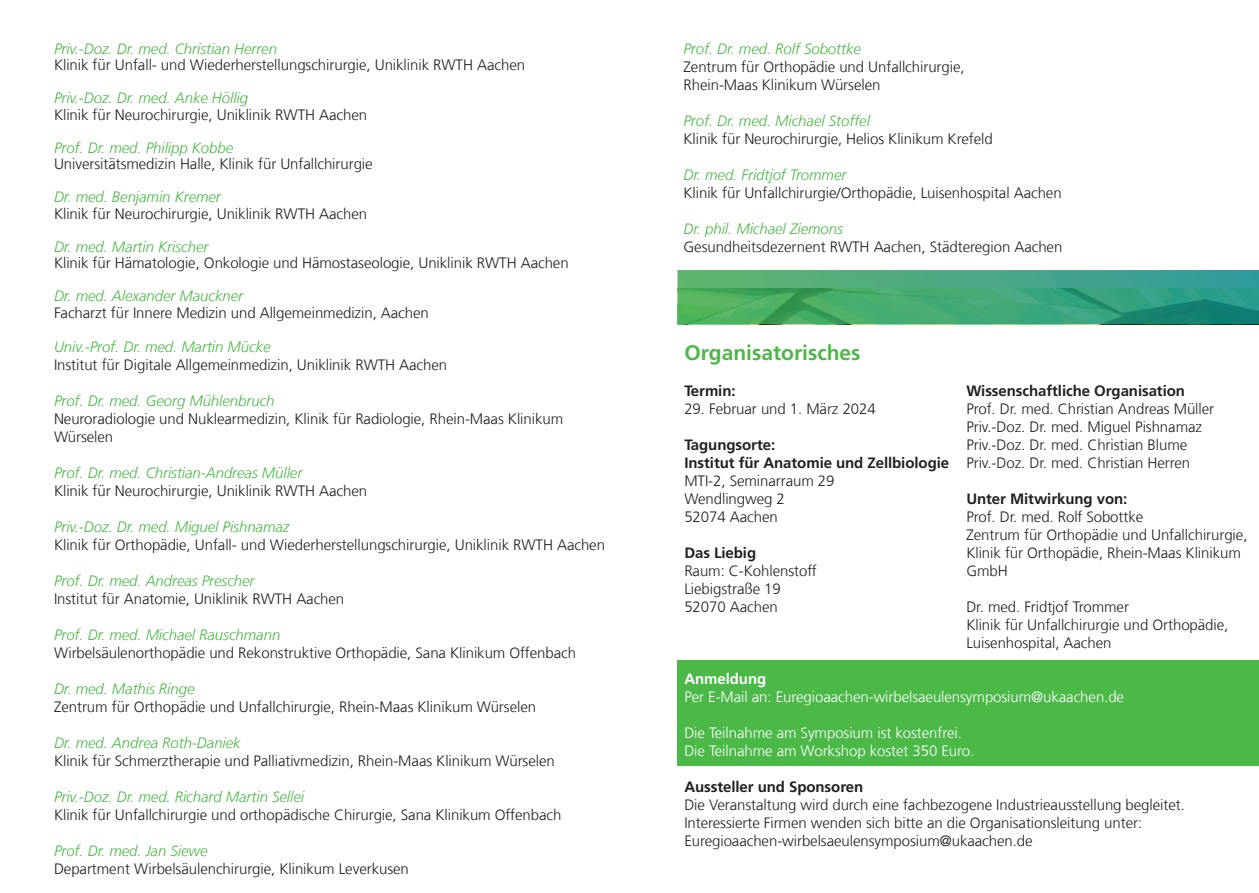
<style>
.page{position:relative;width:1259px;height:893px;background:#fff}
.page>*{position:absolute;margin:0;border:0;box-sizing:border-box;transform-origin:0 0}
.t1{font:700 21px "Frutiger LT Com";color:#4cb848}
.t2{font:300 15px/18px "Frutiger LT Com";letter-spacing:-.005em;color:#231f20}
.t3{font:italic 300 15px "Frutiger LT Com";letter-spacing:-.005em;color:#4cb848}
.t4{font:300 15px/18px "Frutiger LT Com";letter-spacing:-.005em;color:#fff}
.t5{font:700 15px/18px "Frutiger LT Com";letter-spacing:-.005em;color:#231f20}
.t6{font:700 15px "Frutiger LT Com";letter-spacing:-.005em;color:#fff}
</style>
<div class="page">
<div style="left:678px;top:661px;width:581px;height:105px;background:#4cb848"></div>
<img style="left:678px;top:270px;width:581px;height:54px">
<p class="t3" style="left:54px;top:40px;width:224px">Priv.-Doz. Dr. med. Christian Herren</p>
<p class="t2" style="left:54px;top:56px;width:472px">Klinik für Unfall- und Wiederherstellungschirurgie, Uniklinik RWTH Aachen</p>
<p class="t3" style="left:54px;top:89px;width:196px">Priv.-Doz. Dr. med. Anke Höllig</p>
<p class="t2" style="left:54px;top:106px;width:315px">Klinik für Neurochirurgie, Uniklinik RWTH Aachen</p>
<p class="t3" style="left:54px;top:139px;width:181px">Prof. Dr. med. Philipp Kobbe</p>
<p class="t2" style="left:54px;top:155px;width:320px">Universitätsmedizin Halle, Klinik für Unfallchirurgie</p>
<p class="t3" style="left:54px;top:188px;width:168px">Dr. med. Benjamin Kremer</p>
<p class="t2" style="left:54px;top:205px;width:315px">Klinik für Neurochirurgie, Uniklinik RWTH Aachen</p>
<p class="t3" style="left:54px;top:238px;width:156px">Dr. med. Martin Krischer</p>
<p class="t2" style="left:54px;top:254px;width:516px">Klinik für Hämatologie, Onkologie und Hämostaseologie, Uniklinik RWTH Aachen</p>
<p class="t3" style="left:54px;top:287px;width:191px">Dr. med. Alexander Mauckner</p>
<p class="t2" style="left:54px;top:304px;width:376px">Facharzt für Innere Medizin und Allgemeinmedizin, Aachen</p>
<p class="t3" style="left:54px;top:338px;width:218px">Univ.-Prof. Dr. med. Martin Mücke</p>
<p class="t2" style="left:54px;top:356px;width:395px">Institut für Digitale Allgemeinmedizin, Uniklinik RWTH Aachen</p>
<p class="t3" style="left:54px;top:392px;width:222px">Prof. Dr. med. Georg Mühlenbruch</p>
<p class="t2" style="left:54px;top:410px;width:511px">Neuroradiologie und Nuklearmedizin, Klinik für Radiologie, Rhein-Maas Klinikum<br>Würselen</p>
<p class="t3" style="left:54px;top:464px;width:250px">Prof. Dr. med. Christian-Andreas Müller</p>
<p class="t2" style="left:54px;top:482px;width:315px">Klinik für Neurochirurgie, Uniklinik RWTH Aachen</p>
<p class="t3" style="left:54px;top:518px;width:237px">Priv.-Doz. Dr. med. Miguel Pishnamaz</p>
<p class="t2" style="left:54px;top:536px;width:552px">Klinik für Orthopädie, Unfall- und Wiederherstellungschirurgie, Uniklinik RWTH Aachen</p>
<p class="t3" style="left:54px;top:572px;width:202px">Prof. Dr. med. Andreas Prescher</p>
<p class="t2" style="left:54px;top:590px;width:292px">Institut für Anatomie, Uniklinik RWTH Aachen</p>
<p class="t3" style="left:54px;top:626px;width:228px">Prof. Dr. med. Michael Rauschmann</p>
<p class="t2" style="left:54px;top:644px;width:523px">Wirbelsäulenorthopädie und Rekonstruktive Orthopädie, Sana Klinikum Offenbach</p>
<p class="t3" style="left:54px;top:680px;width:142px">Dr. med. Mathis Ringe</p>
<p class="t2" style="left:54px;top:698px;width:483px">Zentrum für Orthopädie und Unfallchirurgie, Rhein-Maas Klinikum Würselen</p>
<p class="t3" style="left:54px;top:734px;width:188px">Dr. med. Andrea Roth-Daniek</p>
<p class="t2" style="left:54px;top:752px;width:502px">Klinik für Schmerztherapie und Palliativmedizin, Rhein-Maas Klinikum Würselen</p>
<p class="t3" style="left:54px;top:788px;width:252px">Priv.-Doz. Dr. med. Richard Martin Sellei</p>
<p class="t2" style="left:54px;top:806px;width:509px">Klinik für Unfallchirurgie und orthopädische Chirurgie, Sana Klinikum Offenbach</p>
<p class="t3" style="left:54px;top:842px;width:155px">Prof. Dr. med. Jan Siewe</p>
<p class="t2" style="left:54px;top:860px;width:356px">Department Wirbelsäulenchirurgie, Klinikum Leverkusen</p>
<p class="t3" style="left:683px;top:40px;width:179px">Prof. Dr. med. Rolf Sobottke</p>
<p class="t2" style="left:683px;top:58px;width:283px">Zentrum für Orthopädie und Unfallchirurgie,<br>Rhein-Maas Klinikum Würselen</p>
<p class="t3" style="left:683px;top:112px;width:188px">Prof. Dr. med. Michael Stoffel</p>
<p class="t2" style="left:683px;top:130px;width:311px">Klinik für Neurochirurgie, Helios Klinikum Krefeld</p>
<p class="t3" style="left:683px;top:166px;width:164px">Dr. med. Fridtjof Trommer</p>
<p class="t2" style="left:683px;top:184px;width:380px">Klinik für Unfallchirurgie/Orthopädie, Luisenhospital Aachen</p>
<p class="t3" style="left:683px;top:220px;width:161px">Dr. phil. Michael Ziemons</p>
<p class="t2" style="left:683px;top:238px;width:380px">Gesundheitsdezernent RWTH Aachen, Städteregion Aachen</p>
<h1 class="t1" style="left:684px;top:340px;width:178px">Organisatorisches</h1>
<p class="t5" style="left:684px;top:382px;width:53px">Termin:</p>
<p class="t2" style="left:684px;top:400px;width:193px">29. Februar und 1. März 2024</p>
<p class="t5" style="left:684px;top:436px;width:266px">Tagungsorte:<br>Institut für Anatomie und Zellbiologie</p>
<p class="t2" style="left:684px;top:472px;width:152px">MTI-2, Seminarraum 29<br>Wendlingweg 2<br>52074 Aachen</p>
<p class="t5" style="left:684px;top:544px;width:73px">Das Liebig</p>
<p class="t2" style="left:684px;top:562px;width:134px">Raum: C-Kohlenstoff<br>Liebigstraße 19<br>52070 Aachen</p>
<p class="t5" style="left:966px;top:382px;width:220px">Wissenschaftliche Organisation</p>
<p class="t2" style="left:966px;top:400px;width:249px">Prof. Dr. med. Christian Andreas Müller Priv.-Doz. Dr. med. Miguel Pishnamaz Priv.-Doz. Dr. med. Christian Blume Priv.-Doz. Dr. med. Christian Herren</p>
<p class="t5" style="left:966px;top:490px;width:163px">Unter Mitwirkung von:</p>
<p class="t2" style="left:966px;top:508px;width:283px">Prof. Dr. med. Rolf Sobottke<br>Zentrum für Orthopädie und Unfallchirurgie,<br>Klinik für Orthopädie, Rhein-Maas Klinikum<br>GmbH</p>
<p class="t2" style="left:966px;top:598px;width:263px">Dr. med. Fridtjof Trommer<br>Klinik für Unfallchirurgie und Orthopädie,<br>Luisenhospital, Aachen</p>
<p class="t6" style="left:684px;top:670px;width:83px">Anmeldung</p>
<p class="t4" style="left:684px;top:688px;width:441px">Per E-Mail an: Euregioaachen-wirbelsaeulensymposium@ukaachen.de</p>
<p class="t4" style="left:684px;top:724px;width:291px">Die Teilnahme am Symposium ist kostenfrei.<br>Die Teilnahme am Workshop kostet 350 Euro.</p>
<p class="t5" style="left:684px;top:778px;width:180px">Aussteller und Sponsoren</p>
<p class="t2" style="left:684px;top:796px;width:502px">Die Veranstaltung wird durch eine fachbezogene Industrieausstellung begleitet.<br>Interessierte Firmen wenden sich bitte an die Organisationsleitung unter:<br>Euregioaachen-wirbelsaeulensymposium@ukaachen.de</p>
</div>
